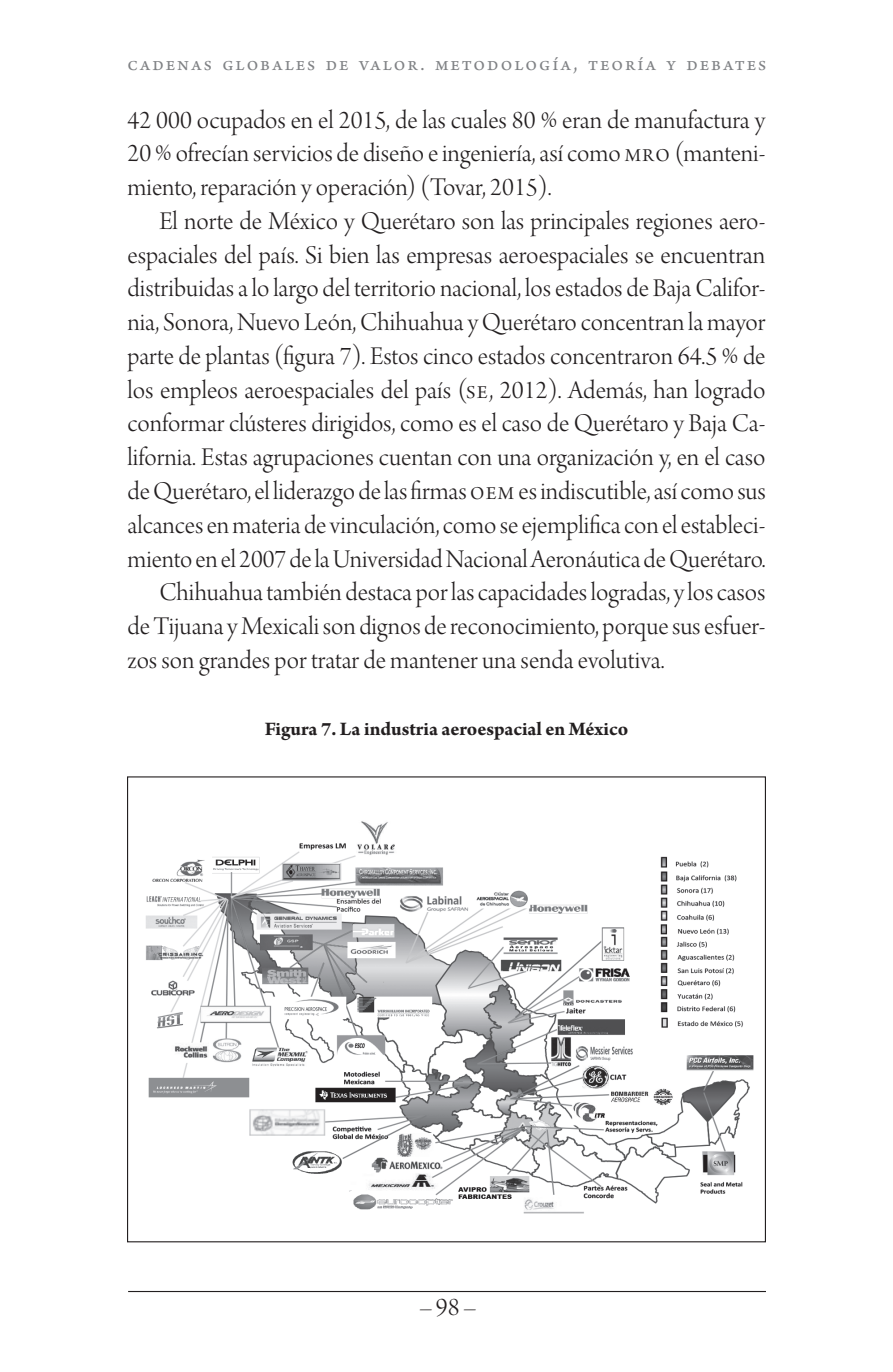
<style>
.page{position:relative;width:893px;height:1372px;background:#fff}
.page>*{position:absolute;margin:0;border:0;box-sizing:border-box;transform-origin:0 0}
.t1{font:27px/33.8px "Arno Pro Light Display";color:#231f20;text-align:justify}
.t2{font:27px "Arno Pro Light Display";letter-spacing:.05em;color:#231f20}
.t3{font:27px "Arno Pro Light Display";letter-spacing:.04em;color:#231f20}
.t4{font:27px "Arno Pro Light Display";letter-spacing:.025em;color:#231f20}
.t5{font:27px "Arno Pro Light Display";letter-spacing:.035em;color:#231f20}
.t6{font:20.25px "Arno Pro";letter-spacing:.1em;color:#808285}
.t7{font:700 20.25px "Arno Pro";color:#231f20}
</style>
<div class="page">
<hr style="left:128px;top:1290px;width:638px;height:1px;background:#231f20">
<img style="left:146px;top:821px;width:608px;height:393px">
<p class="t6" style="left:128px;top:52px;width:640px">cadenas globales de valor. metodología, teoría y debates</p>
<p class="t1" style="left:128px;top:104px;width:640px">42 000 ocupados en el 2015, de las cuales 80 % eran de manufactura y 20 % ofrecían servicios de diseño e ingeniería, así como mro (manteni&shy;miento, reparación y operación) (Tovar, 2015).</p>
<p class="t1" style="left:159px;top:206px;width:607px">El norte de México y Querétaro son las principales regiones aero-</p>
<p class="t3" style="left:128px;top:240px;width:639px">espaciales del país. Si bien las empresas aeroespaciales se encuentran</p>
<p class="t1" style="left:128px;top:273px;width:639px">distribuidas a lo largo del territorio nacional, los estados de Baja Califor-</p>
<p class="t1" style="left:128px;top:307px;width:639px">nia, Sonora, Nuevo León, Chihuahua y Querétaro concentran la mayor</p>
<p class="t1" style="left:128px;top:341px;width:639px">parte de plantas (figura 7). Estos cinco estados concentraron 64.5 % de</p>
<p class="t4" style="left:128px;top:375px;width:639px">los empleos aeroespaciales del país (se, 2012). Además, han logrado</p>
<p class="t1" style="left:128px;top:408px;width:639px">conformar clústeres dirigidos, como es el caso de Querétaro y Baja Ca-</p>
<p class="t1" style="left:128px;top:442px;width:639px">lifornia. Estas agrupaciones cuentan con una organización y, en el caso</p>
<p class="t2" style="left:128px;top:476px;width:640px">de Querétaro, el liderazgo de las firmas oem es indiscutible, así como sus</p>
<p class="t2" style="left:128px;top:510px;width:639px">alcances en materia de vinculación, como se ejemplifica con el estableci-</p>
<p class="t1" style="left:128px;top:543px;width:640px">miento en el 2007 de la Universidad Nacional Aeronáutica de Querétaro.</p>
<p class="t5" style="left:159px;top:577px;width:607px">Chihuahua también destaca por las capacidades logradas, y los casos</p>
<p class="t1" style="left:128px;top:611px;width:639px">de Tijuana y Mexicali son dignos de reconocimiento, porque sus esfuer-</p>
<p class="t1" style="left:128px;top:644px;width:538px">zos son grandes por tratar de mantener una senda evolutiva.</p>
<p class="t7" style="left:265px;top:717px;width:365px">Figura 7. La industria aeroespacial en México</p>
<p class="t1" style="left:419px;top:1291px;width:59px">–98–</p>
</div>
